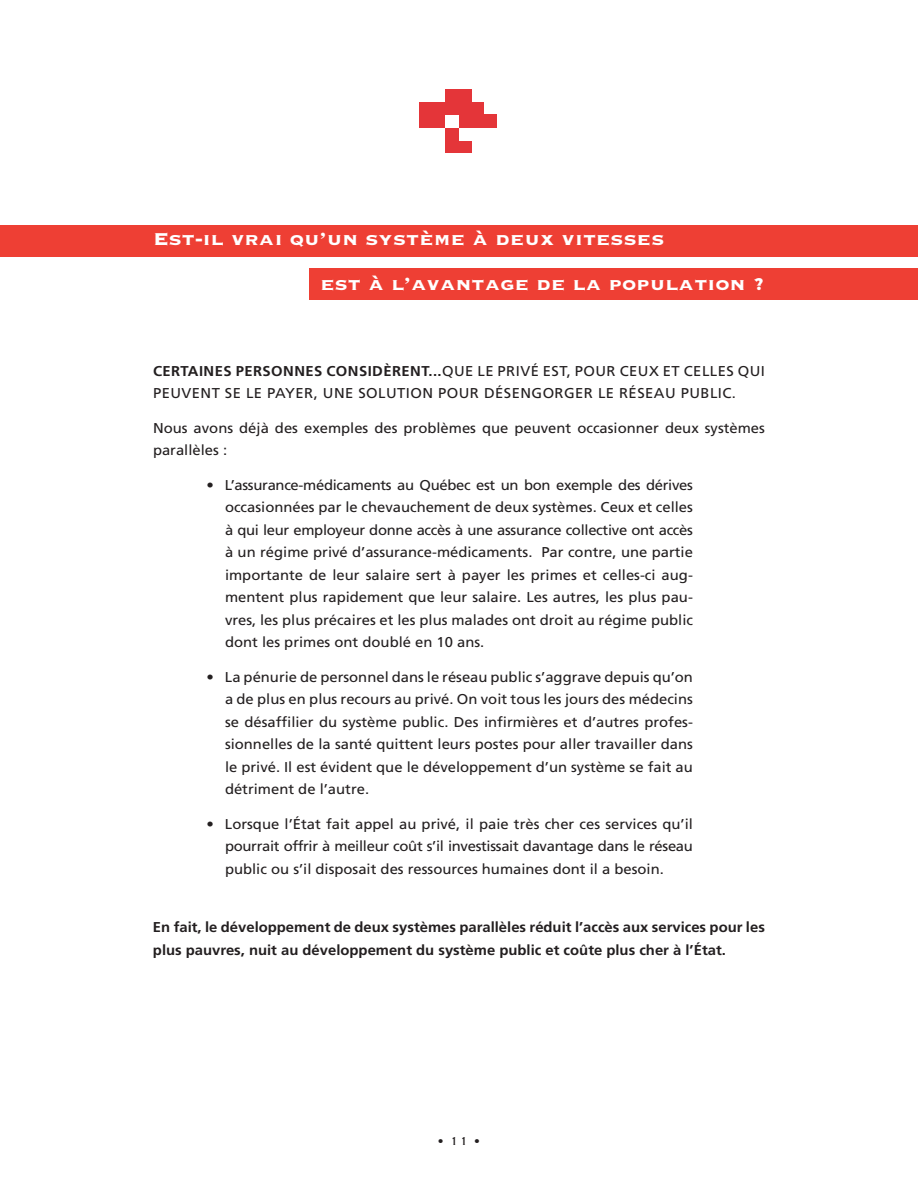
<style>
.page{position:relative;width:918px;height:1188px;background:#fff}
.page>*{position:absolute;margin:0;border:0;box-sizing:border-box;transform-origin:0 0}
.t1{font:22.5px/45px "Copperplate Thirty Three BC";letter-spacing:.005em;color:#fff;scale:1.04 1}
.t2{font:15px "Copperplate Thirty Two BC";color:#231f20;scale:1.04 1}
.t3{font:14.25px/22.5px "Frutiger";color:#231f20;text-align:justify;scale:1.04 1}
.t4{font:700 14.25px/22.5px "Frutiger";color:#231f20;scale:1.04 1}
.t5{font:14.25px/22.5px "Frutiger";letter-spacing:.03em;color:#231f20;scale:1.04 1}
.s1{font-weight:700}
</style>
<div class="page">
<div style="left:309px;top:268px;width:609px;height:32px;background:#ee3f34"></div>
<div style="left:0;top:225px;width:918px;height:31px;background:#ee3f34"></div>
<div style="left:445px;top:77px;width:27px;height:76px;background:#e43539"></div>
<div style="left:419px;top:103px;width:78px;height:25px;background:#e43539"></div>
<div style="left:445px;top:76px;width:33px;height:13px;background:#fff"></div>
<div style="left:445px;top:115px;width:13px;height:12px;background:#fff"></div>
<div style="left:484px;top:102px;width:14px;height:12px;background:#fff"></div>
<div style="left:459px;top:128px;width:13px;height:13px;background:#fff"></div>
<h1 class="t1" style="left:320px;top:217px;width:429px;text-indent:-167px">Est-il vrai qu’un système à deux vitesses<br>est à l’avantage de la population ?</h1>
<p class="t5" style="left:153px;top:359px;width:590px"><span class="s1">CERTAINES PERSONNES CONSIDÈRENT...</span>QUE LE PRIVÉ EST, POUR CEUX ET CELLES QUI<br>PEUVENT SE LE PAYER, UNE SOLUTION POUR DÉSENGORGER LE RÉSEAU PUBLIC.</p>
<p class="t3" style="left:153px;top:416px;width:590px">Nous avons déjà des exemples des problèmes que peuvent occasionner deux systèmes parallèles :</p>
<p class="t3" style="left:225px;top:473px;width:452px;text-indent:-18px">• L’assurance-médicaments au Québec est un bon exemple des dérives occasionnées par le chevauchement de deux systèmes. Ceux et celles à qui leur employeur donne accès à une assurance collective ont accès à un régime privé d’assurance-médicaments. Par contre, une partie importante de leur salaire sert à payer les primes et celles-ci aug&shy;mentent plus rapidement que leur salaire. Les autres, les plus pau&shy;vres, les plus précaires et les plus malades ont droit au régime public dont les primes ont doublé en 10 ans.</p>
<p class="t3" style="left:225px;top:665px;width:452px;text-indent:-18px">• La pénurie de personnel dans le réseau public s’aggrave depuis qu’on a de plus en plus recours au privé. On voit tous les jours des médecins se désaffilier du système public. Des infirmières et d’autres profes&shy;sionnelles de la santé quittent leurs postes pour aller travailler dans le privé. Il est évident que le développement d’un système se fait au détriment de l’autre.</p>
<p class="t3" style="left:225px;top:812px;width:451px;text-indent:-18px">• Lorsque l’État fait appel au privé, il paie très cher ces services qu’il pourrait offrir à meilleur coût s’il investissait davantage dans le réseau public ou s’il disposait des ressources humaines dont il a besoin.</p>
<p class="t4" style="left:153px;top:916px;width:590px">En fait, le développement de deux systèmes parallèles réduit l’accès aux services pour les plus pauvres, nuit au développement du système public et coûte plus cher à l’État.</p>
<p class="t2" style="left:437px;top:1134px;width:44px">• 11 •</p>
</div>
